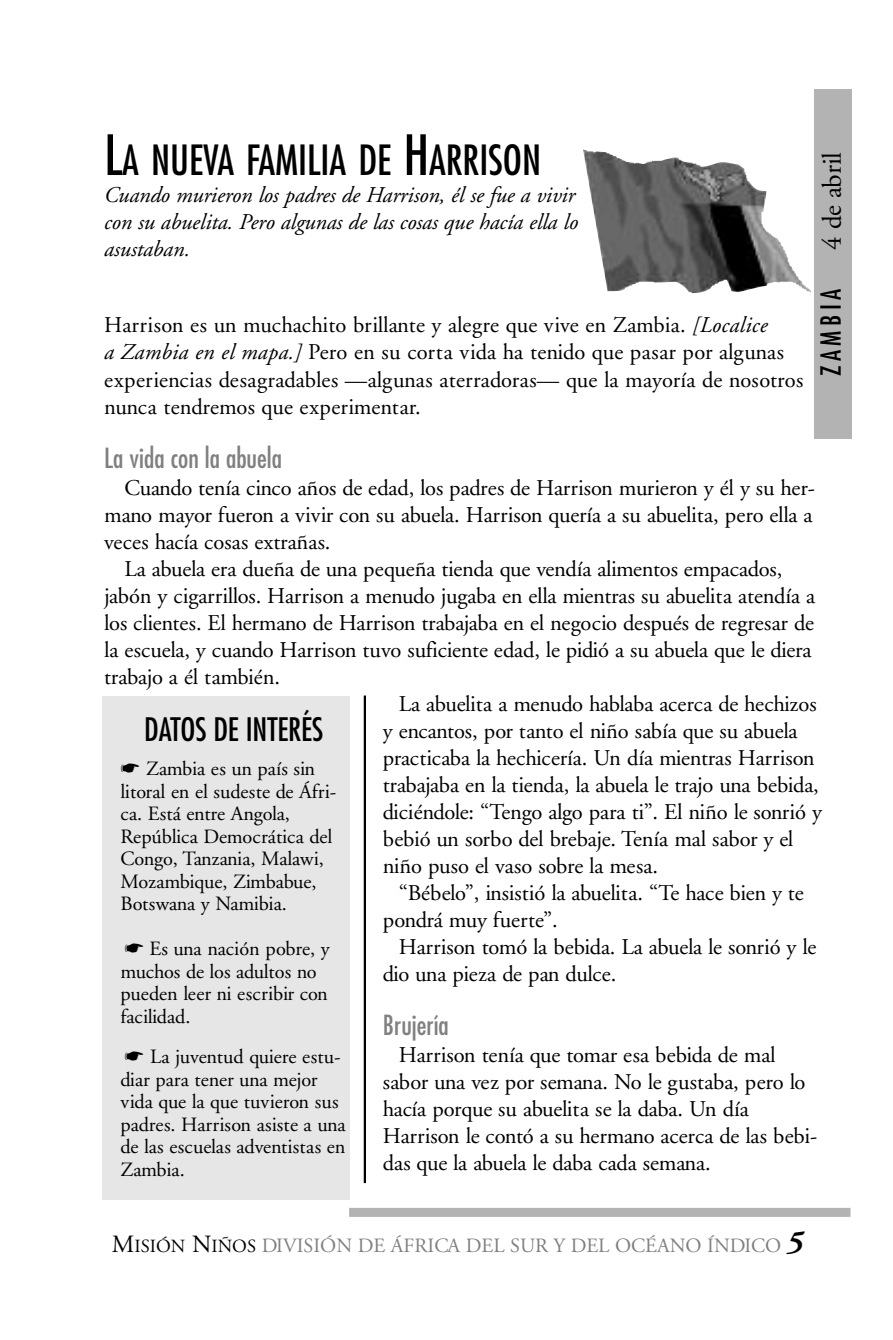
<style>
.page{position:relative;width:893px;height:1340px;background:#fff}
.page>*{position:absolute;margin:0;border:0;box-sizing:border-box;transform-origin:0 0}
.t1{font:condensed 40.5px "Futura";color:#000}
.t2{font:condensed 31.5px "Futura";letter-spacing:-.005em;color:#000}
.t3{font:condensed 27px "Futura";color:#808080}
.t4{font:27px "Adobe Garamond";letter-spacing:-.015em;color:#000}
.t5{font:condensed 27px "Futura";letter-spacing:.165em;color:#000}
.t6{font:22.5px/27px "Adobe Garamond";letter-spacing:-.01em;color:#000}
.t7{font:italic 22.5px/27px "Adobe Garamond";letter-spacing:-.005em;color:#000}
.t8{font:20.25px/22.5px "Adobe Garamond";letter-spacing:-.005em;color:#000}
.t9{font:20.25px "Adobe Garamond";color:#808080}
.s1{font-size:54px}
.s2{font-style:italic}
.s3{font-size:24.75px;color:#000}
.s4{font-size:18.45px;color:#000}
.s5{font-weight:700;font-style:italic;font-size:31.5px;color:#000}
</style>
<div class="page">
<div style="left:102px;top:696px;width:247px;height:503px;background:#e6e6e6"></div>
<div style="left:349px;top:1207px;width:501px;height:9px;background:#b3b3b3"></div>
<div style="left:815px;top:89px;width:37px;height:350px;background:#b3b3b3"></div>
<hr style="left:364px;top:695px;width:2px;height:488px;background:#000">
<img style="left:584px;top:149px;width:226px;height:144px">
<h1 class="t1" style="left:104px;top:141px;width:438px"><span class="s1">L</span>A NUEVA FAMILIA DE <span class="s1">H</span>ARRISON</h1>
<p class="t7" style="left:104px;top:183px;width:475px">Cuando murieron los padres de Harrison, él se fue a vivir con su abuelita. Pero algunas de las cosas que hacía ella lo asustaban.</p>
<p class="t4" style="left:821px;top:250px;width:100px;rotate:-90deg">4 de abril</p>
<p class="t5" style="left:818px;top:376px;width:89px;rotate:-90deg">ZAMBIA</p>
<p class="t6" style="left:104px;top:314px;width:700px">Harrison es un muchachito brillante y alegre que vive en Zambia. <span class="s2">[Localice<br>a Zambia en el mapa.]</span> Pero en su corta vida ha tenido que pasar por algunas experiencias desagradables —algunas aterradoras— que la mayoría de nosotros nunca tendremos que experimentar.</p>
<p class="t3" style="left:104px;top:445px;width:179px">La vida con la abuela</p>
<p class="t6" style="left:104px;top:476px;width:712px;text-align:justify;text-indent:20px">Cuando tenía cinco años de edad, los padres de Harrison murieron y él y su her&shy;mano mayor fueron a vivir con su abuela. Harrison quería a su abuelita, pero ella a veces hacía cosas extrañas.</p>
<p class="t6" style="left:125px;top:557px;width:659px">La abuela era dueña de una pequeña tienda que vendía alimentos empacados,</p>
<p class="t6" style="left:104px;top:584px;width:712px">jabón y cigarrillos. Harrison a menudo jugaba en ella mientras su abuelita atendía a</p>
<p class="t6" style="left:104px;top:611px;width:711px">los clientes. El hermano de Harrison trabajaba en el negocio después de regresar de</p>
<p class="t6" style="left:104px;top:638px;width:709px">la escuela, y cuando Harrison tuvo suficiente edad, le pidió a su abuela que le diera</p>
<p class="t6" style="left:104px;top:665px;width:177px">trabajo a él también.</p>
<p class="t6" style="left:399px;top:692px;width:419px">La abuelita a menudo hablaba acerca de hechizos</p>
<p class="t6" style="left:383px;top:719px;width:416px">y encantos, por tanto el niño sabía que su abuela</p>
<p class="t6" style="left:383px;top:746px;width:433px">practicaba la hechicería. Un día mientras Harrison</p>
<p class="t6" style="left:383px;top:773px;width:438px">trabajaba en la tienda, la abuela le trajo una bebida,</p>
<p class="t6" style="left:383px;top:800px;width:441px">diciéndole: “Tengo algo para ti”. El niño le sonrió y</p>
<p class="t6" style="left:383px;top:827px;width:412px">bebió un sorbo del brebaje. Tenía mal sabor y el</p>
<p class="t6" style="left:383px;top:854px;width:277px">niño puso el vaso sobre la mesa.</p>
<p class="t6" style="left:399px;top:881px;width:406px">“Bébelo”, insistió la abuelita. “Te hace bien y te</p>
<p class="t6" style="left:383px;top:908px;width:176px">pondrá muy fuerte”.</p>
<p class="t6" style="left:399px;top:935px;width:419px">Harrison tomó la bebida. La abuela le sonrió y le</p>
<p class="t6" style="left:383px;top:962px;width:235px">dio una pieza de pan dulce.</p>
<p class="t3" style="left:383px;top:1012px;width:68px">Brujería</p>
<p class="t6" style="left:383px;top:1043px;width:436px;text-indent:16px">Harrison tenía que tomar esa bebida de mal sabor una vez por semana. No le gustaba, pero lo hacía porque su abuelita se la daba. Un día Harrison le contó a su hermano acerca de las bebi&shy;das que la abuela le daba cada semana.</p>
<h2 class="t2" style="left:144px;top:715px;width:181px">DATOS DE INTERÉS</h2>
<p class="t8" style="left:120px;top:759px;width:217px">☛ Zambia es un país sin litoral en el sudeste de Áfri&shy;ca. Está entre Angola,<br>República Democrática del<br>Congo, Tanzania, Malawi,<br>Mozambique, Zimbabue,<br>Botswana y Namibia.</p>
<p class="t8" style="left:120px;top:939px;width:211px">☛ Es una nación pobre, y muchos de los adultos no pueden leer ni escribir con facilidad.</p>
<p class="t8" style="left:120px;top:1047px;width:227px">☛ La juventud quiere estu&shy;diar para tener una mejor vida que la que tuvieron sus padres. Harrison asiste a una de las escuelas adventistas en<br>Zambia.</p>
<p class="t9" style="left:112px;top:1237px;width:693px"><span class="s3">M</span><span class="s4">ISIÓN</span> <span class="s3">N</span><span class="s4">IÑOS</span> DIVISIÓN DE ÁFRICA DEL SUR Y DEL OCÉANO ÍNDICO <span class="s5">5</span></p>
</div>
